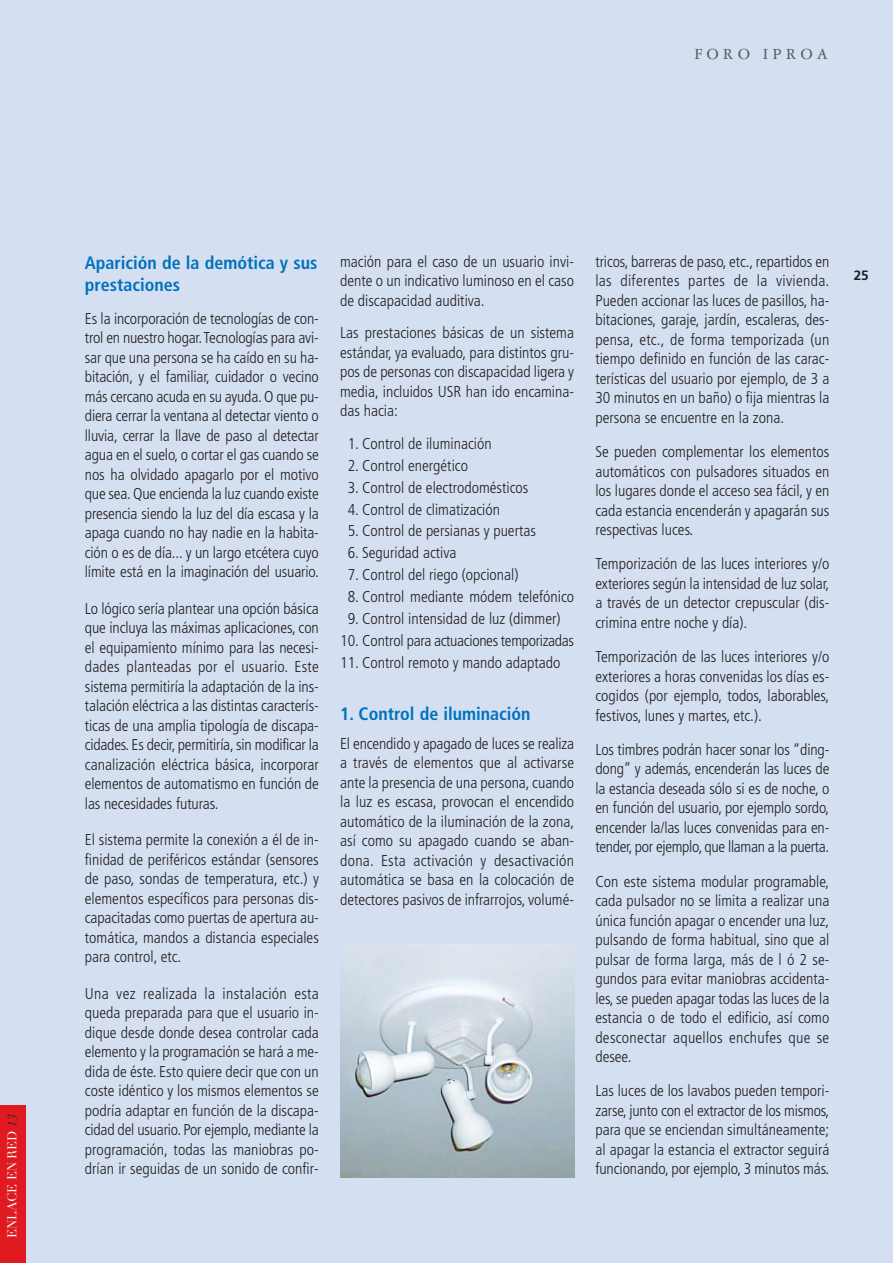
<style>
.page{position:relative;width:893px;height:1263px;background:#fff}
.page>*{position:absolute;margin:0;border:0;box-sizing:border-box;transform-origin:0 0}
.t1{font:700 condensed 18px/22.5px "Frutiger";color:#0072bc}
.t2{font:16.5px "Garamond Three";letter-spacing:.25em;color:#58595b}
.t3{font:300 condensed 15.75px/19.5px "Frutiger";color:#231f20;text-align:justify}
.t4{font:300 condensed 15.75px "Frutiger";letter-spacing:-.02em;color:#231f20}
.t5{font:700 13.5px "Frutiger";color:#231f20}
.t6{font:12.75px "Didot LH";color:#fff}
.s1{font-style:italic;color:#231f20}
</style>
<div class="page">
<div style="left:0;top:0;width:892px;height:1263px;background:#d5dff2"></div>
<div style="left:0;top:1106px;width:25px;height:157px;background:#e11a22"></div>
<img style="left:340px;top:958px;width:234px;height:220px">
<p class="t2" style="left:694px;top:48px;width:135px">FORO IPROA</p>
<p class="t6" style="left:7px;top:1238px;width:126px;rotate:-90deg">ENLACE EN RED <span class="s1">13</span></p>
<p class="t1" style="left:85px;top:253px;width:234px">Aparición de la demótica y sus prestaciones</p>
<p class="t3" style="left:85px;top:310px;width:235px">Es la incorporación de tecnologías de con&shy;trol en nuestro hogar.Tecnologías para avi&shy;sar que una persona se ha caído en su ha&shy;bitación, y el familiar, cuidador o vecino más cercano acuda en su ayuda. O que pu&shy;diera cerrar la ventana al detectar viento o lluvia, cerrar la llave de paso al detectar agua en el suelo, o cortar el gas cuando se nos ha olvidado apagarlo por el motivo que sea. Que encienda la luz cuando existe presencia siendo la luz del día escasa y la apaga cuando no hay nadie en la habita&shy;ción o es de día... y un largo etcétera cuyo límite está en la imaginación del usuario.</p>
<p class="t3" style="left:85px;top:600px;width:235px">Lo lógico sería plantear una opción básica que incluya las máximas aplicaciones, con el equipamiento mínimo para las necesi&shy;dades planteadas por el usuario. Este sistema permitiría la adaptación de la ins&shy;talación eléctrica a las distintas caracterís&shy;ticas de una amplia tipología de discapa&shy;cidades. Es decir, permitiría, sin modificar la canalización eléctrica básica, incorporar elementos de automatismo en función de las necesidades futuras.</p>
<p class="t3" style="left:85px;top:831px;width:235px">El sistema permite la conexión a él de in&shy;finidad de periféricos estándar (sensores de paso, sondas de temperatura, etc.) y elementos específicos para personas dis&shy;capacitadas como puertas de apertura au&shy;tomática, mandos a distancia especiales para control, etc.</p>
<p class="t3" style="left:85px;top:985px;width:235px">Una vez realizada la instalación esta queda preparada para que el usuario in&shy;dique desde donde desea controlar cada elemento y la programación se hará a me&shy;dida de éste. Esto quiere decir que con un coste idéntico y los mismos elementos se podría adaptar en función de la discapa&shy;cidad del usuario. Por ejemplo, mediante la programación, todas las maniobras po&shy;drían ir seguidas de un sonido de confir-</p>
<p class="t3" style="left:340px;top:253px;width:235px">mación para el caso de un usuario invi&shy;dente o un indicativo luminoso en el caso de discapacidad auditiva.</p>
<p class="t3" style="left:340px;top:325px;width:235px">Las prestaciones básicas de un sistema estándar, ya evaluado, para distintos gru&shy;pos de personas con discapacidad ligera y media, incluidos USR han ido encamina&shy;das hacia:</p>
<p class="t3" style="left:348px;top:435px;width:145px">1. Control de iluminación</p>
<p class="t3" style="left:348px;top:457px;width:122px">2. Control energético</p>
<p class="t3" style="left:348px;top:479px;width:182px">3. Control de electrodomésticos</p>
<p class="t3" style="left:348px;top:501px;width:154px">4. Control de climatización</p>
<p class="t3" style="left:348px;top:523px;width:190px">5. Control de persianas y puertas</p>
<p class="t3" style="left:348px;top:544px;width:110px">6. Seguridad activa</p>
<p class="t3" style="left:348px;top:566px;width:172px">7. Control del riego (opcional)</p>
<p class="t3" style="left:348px;top:588px;width:228px">8. Control mediante módem telefónico</p>
<p class="t3" style="left:348px;top:610px;width:214px">9. Control intensidad de luz (dimmer)</p>
<p class="t4" style="left:340px;top:634px;width:235px">10. Control para actuaciones temporizadas</p>
<p class="t3" style="left:340px;top:654px;width:222px">11. Control remoto y mando adaptado</p>
<p class="t1" style="left:340px;top:704px;width:192px">1. Control de iluminación</p>
<p class="t3" style="left:340px;top:735px;width:235px">El encendido y apagado de luces se realiza a través de elementos que al activarse ante la presencia de una persona, cuando la luz es escasa, provocan el encendido automático de la iluminación de la zona, así como su apagado cuando se aban&shy;dona. Esta activación y desactivación automática se basa en la colocación de detectores pasivos de infrarrojos, volumé-</p>
<p class="t3" style="left:595px;top:253px;width:235px">tricos, barreras de paso, etc., repartidos en las diferentes partes de la vivienda.<br>Pueden accionar las luces de pasillos, ha&shy;bitaciones, garaje, jardín, escaleras, des&shy;pensa, etc., de forma temporizada (un tiempo definido en función de las carac&shy;terísticas del usuario por ejemplo, de 3 a 30 minutos en un baño) o fija mientras la persona se encuentre en la zona.</p>
<p class="t3" style="left:595px;top:443px;width:235px">Se pueden complementar los elementos automáticos con pulsadores situados en los lugares donde el acceso sea fácil, y en cada estancia encenderán y apagarán sus respectivas luces.</p>
<p class="t3" style="left:595px;top:556px;width:235px">Temporización de las luces interiores y/o exteriores según la intensidad de luz solar, a través de un detector crepuscular (dis&shy;crimina entre noche y día).</p>
<p class="t3" style="left:595px;top:648px;width:235px">Temporización de las luces interiores y/o exteriores a horas convenidas los días es&shy;cogidos (por ejemplo, todos, laborables, festivos, lunes y martes, etc.).</p>
<p class="t3" style="left:595px;top:741px;width:235px">Los timbres podrán hacer sonar los “ding&shy;dong” y además, encenderán las luces de la estancia deseada sólo si es de noche, o en función del usuario, por ejemplo sordo, encender la/las luces convenidas para en&shy;tender, por ejemplo, que llaman a la puerta.</p>
<p class="t3" style="left:595px;top:873px;width:235px">Con este sistema modular programable, cada pulsador no se limita a realizar una única función apagar o encender una luz, pulsando de forma habitual, sino que al pulsar de forma larga, más de l ó 2 se&shy;gundos para evitar maniobras accidenta&shy;les, se pueden apagar todas las luces de la estancia o de todo el edificio, así como desconectar aquellos enchufes que se desee.</p>
<p class="t3" style="left:595px;top:1082px;width:235px">Las luces de los lavabos pueden tempori&shy;zarse, junto con el extractor de los mismos, para que se enciendan simultáneamente; al apagar la estancia el extractor seguirá funcionando, por ejemplo, 3 minutos más.</p>
<p class="t5" style="left:853px;top:270px;width:17px">25</p>
</div>
